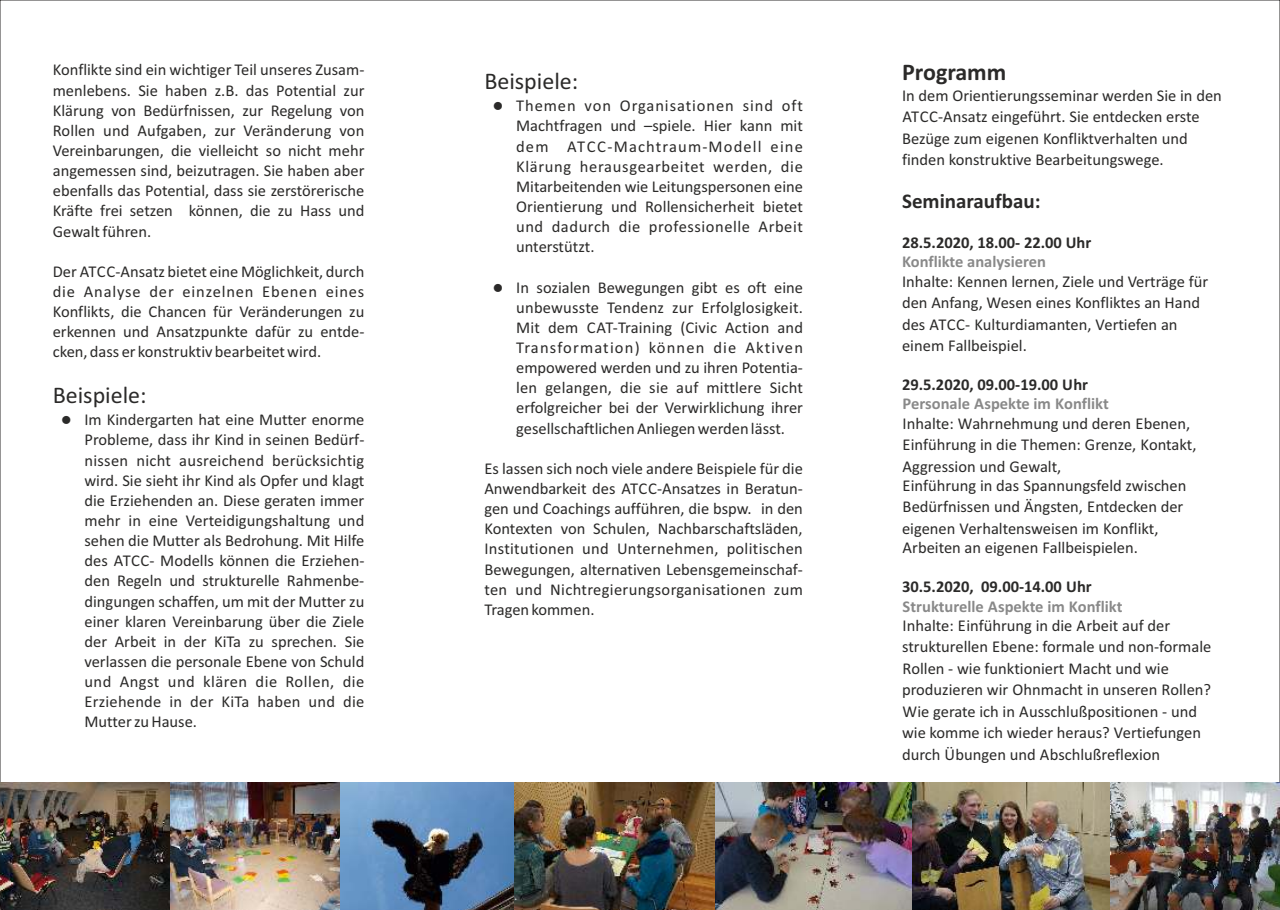
<style>
.page{position:relative;width:1280px;height:910px;background:#fff}
.page>*{position:absolute;margin:0;border:0;box-sizing:border-box;transform-origin:0 0}
.t1{font:24px "Calibri";color:#2b2a29}
.t2{font:700 24px "Calibri";color:#2b2a29}
.t3{font:700 21px "Calibri";color:#2b2a29}
.t4{font:16.5px/20.1px "Calibri";color:#2b2a29;text-align:justify}
.t5{font:700 16.5px "Calibri";color:#898989}
.t6{font:700 16.5px "Calibri";color:#2b2a29}
</style>
<div class="page">
<img style="left:0;top:782px;width:170px;height:128px">
<img style="left:170px;top:782px;width:171px;height:128px">
<img style="left:341px;top:782px;width:173px;height:128px">
<img style="left:514px;top:782px;width:399px;height:128px">
<img style="left:913px;top:782px;width:199px;height:128px">
<img style="left:1110px;top:783px;width:170px;height:127px">
<p class="t4" style="left:53px;top:61px;width:313px">Konflikte sind ein wichtiger Teil unseres Zusam&shy;menlebens. Sie haben z.B. das Potential zur Klärung von Bedürfnissen, zur Regelung von Rollen und Aufgaben, zur Veränderung von Vereinbarungen, die vielleicht so nicht mehr angemessen sind, beizutragen. Sie haben aber ebenfalls das Potential, dass sie zerstörerische Kräfte frei setzen können, die zu Hass und Gewalt führen.</p>
<p class="t4" style="left:53px;top:263px;width:313px">Der ATCC-Ansatz bietet eine Möglichkeit, durch die Analyse der einzelnen Ebenen eines Konflikts, die Chancen für Veränderungen zu erkennen und Ansatzpunkte dafür zu entde&shy;cken, dass er konstruktiv bearbeitet wird.</p>
<h1 class="t1" style="left:53px;top:385px;width:95px">Beispiele:</h1>
<p class="t4" style="left:84px;top:411px;width:281px;text-indent:-23px">● Im Kindergarten hat eine Mutter enorme Probleme, dass ihr Kind in seinen Bedürf&shy;nissen nicht ausreichend berücksichtig wird. Sie sieht ihr Kind als Opfer und klagt die Erziehenden an. Diese geraten immer mehr in eine Verteidigungshaltung und sehen die Mutter als Bedrohung. Mit Hilfe des ATCC- Modells können die Erziehen&shy;den Regeln und strukturelle Rahmenbe&shy;dingungen schaffen, um mit der Mutter zu einer klaren Vereinbarung über die Ziele der Arbeit in der KiTa zu sprechen. Sie verlassen die personale Ebene von Schuld und Angst und klären die Rollen, die Erziehende in der KiTa haben und die Mutter zu Hause.</p>
<h1 class="t1" style="left:484px;top:71px;width:95px">Beispiele:</h1>
<p class="t4" style="left:516px;top:97px;width:288px;text-indent:-23px">● Themen von Organisationen sind oft Machtfragen und –spiele. Hier kann mit dem ATCC-Machtraum-Modell eine Klärung herausgearbeitet werden, die Mitarbeitenden wie Leitungspersonen eine Orientierung und Rollensicherheit bietet und dadurch die professionelle Arbeit unterstützt.</p>
<p class="t4" style="left:516px;top:278px;width:288px;text-indent:-23px">● In sozialen Bewegungen gibt es oft eine unbewusste Tendenz zur Erfolglosigkeit.<br>Mit dem CAT-Training (Civic Action and Transformation) können die Aktiven empowered werden und zu ihren Potentia&shy;len gelangen, die sie auf mittlere Sicht erfolgreicher bei der Verwirklichung ihrer gesellschaftlichen Anliegen werden lässt.</p>
<p class="t4" style="left:484px;top:460px;width:320px">Es lassen sich noch viele andere Beispiele für die Anwendbarkeit des ATCC-Ansatzes in Beratun&shy;gen und Coachings aufführen, die bspw. in den Kontexten von Schulen, Nachbarschaftsläden, Institutionen und Unternehmen, politischen Bewegungen, alternativen Lebensgemeinschaf&shy;ten und Nichtregierungsorganisationen zum Tragen kommen.</p>
<h1 class="t2" style="left:902px;top:62px;width:106px">Programm</h1>
<p class="t4" style="left:902px;top:86px;width:321px;line-height:21.5px;text-align:left">In dem Orientierungsseminar werden Sie in den ATCC-Ansatz eingeführt. Sie entdecken erste Bezüge zum eigenen Konfliktverhalten und finden konstruktive Bearbeitungswege.</p>
<p class="t3" style="left:902px;top:192px;width:140px">Seminaraufbau:</p>
<p class="t6" style="left:902px;top:236px;width:191px">28.5.2020, 18.00- 22.00 Uhr</p>
<p class="t5" style="left:902px;top:255px;width:145px">Konflikte analysieren</p>
<p class="t4" style="left:902px;top:272px;width:308px;line-height:21.5px;text-align:left">Inhalte: Kennen lernen, Ziele und Verträge für den Anfang, Wesen eines Konfliktes an Hand des ATCC- Kulturdiamanten, Vertiefen an einem Fallbeispiel.</p>
<p class="t6" style="left:902px;top:378px;width:187px">29.5.2020, 09.00-19.00 Uhr</p>
<p class="t5" style="left:902px;top:397px;width:208px">Personale Aspekte im Konflikt</p>
<p class="t4" style="left:902px;top:414px;width:296px;line-height:21.5px;text-align:left">Inhalte: Wahrnehmung und deren Ebenen,<br>Einführung in die Themen: Grenze, Kontakt,<br>Aggression und Gewalt,</p>
<p class="t4" style="left:902px;top:476px;width:286px;line-height:21.5px;text-align:left">Einführung in das Spannungsfeld zwischen<br>Bedürfnissen und Ängsten, Entdecken der eigenen Verhaltensweisen im Konflikt,</p>
<p class="t4" style="left:902px;top:539px;width:237px">Arbeiten an eigenen Fallbeispielen.</p>
<p class="t6" style="left:902px;top:580px;width:191px">30.5.2020, 09.00-14.00 Uhr</p>
<p class="t5" style="left:902px;top:599px;width:222px">Strukturelle Aspekte im Konflikt</p>
<p class="t4" style="left:902px;top:616px;width:311px;line-height:21.5px;text-align:left">Inhalte: Einführung in die Arbeit auf der strukturellen Ebene: formale und non-formale Rollen - wie funktioniert Macht und wie produzieren wir Ohnmacht in unseren Rollen?<br>Wie gerate ich in Ausschlußpositionen - und wie komme ich wieder heraus? Vertiefungen durch Übungen und Abschlußreflexion</p>
</div>
